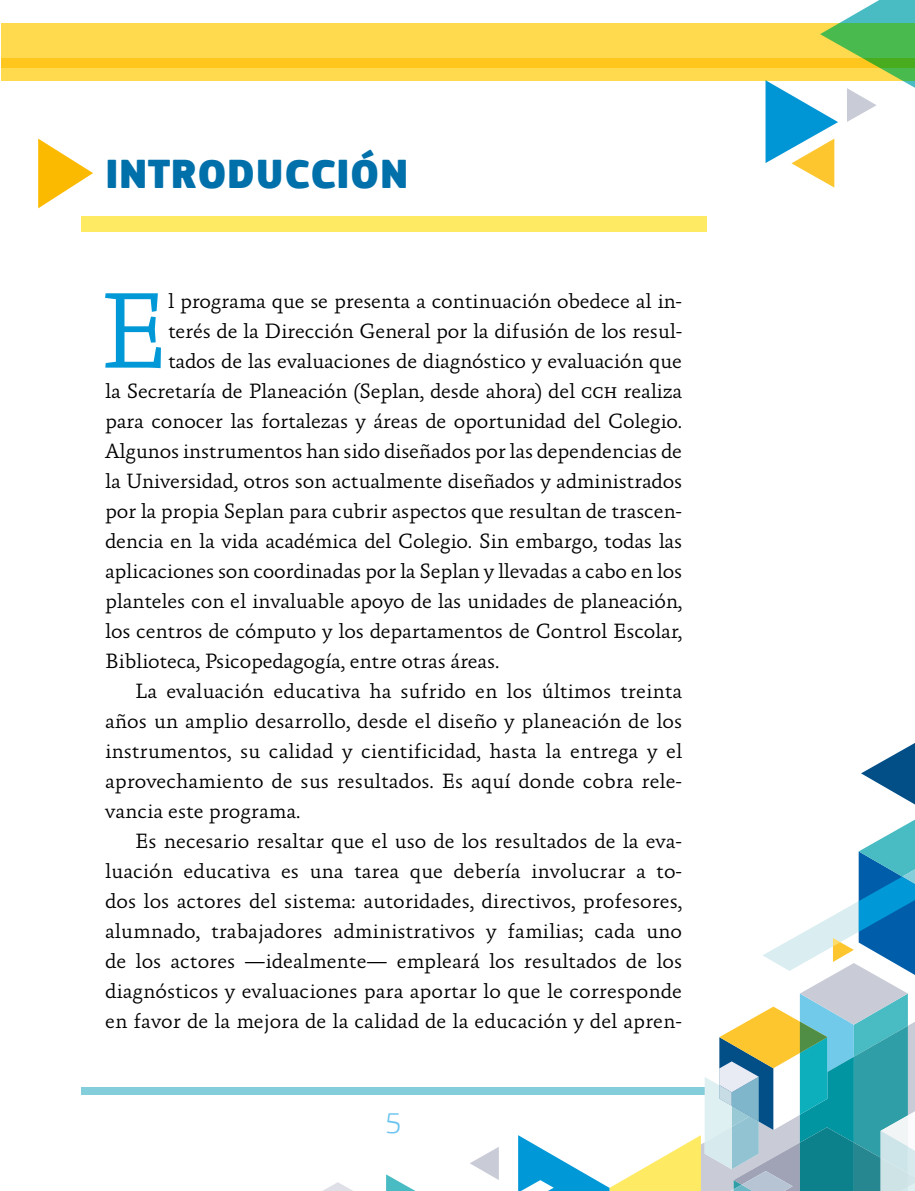
<style>
.page{position:relative;width:915px;height:1191px;background:#fff}
.page>*{position:absolute;margin:0;border:0;box-sizing:border-box;transform-origin:0 0}
.t1{font:300 109.05px "Absara TF";color:#0098d7}
.t2{font:900 42px "PF Square Sans Pro";color:#0070aa}
.t3{font:300 30px "PF Square Sans Pro";color:#6bc4ef}
.t4{font:300 21px "Absara TF";letter-spacing:-.01em;color:#000}
.s1{font-weight:400;font-size:15.75px}
</style>
<div class="page">
<div style="left:81px;top:217px;width:625px;height:15px;background:#ffea64"></div>
<svg style="left:38px;top:139px;width:55px;height:69px"></svg>
<hr style="left:0;top:23px;width:1px;height:165px;background:#ffd94e">
<div style="left:1px;top:23px;width:913px;height:57px;background:#ffd94e"></div>
<svg style="left:765px;top:0;width:149px;height:188px"></svg>
<div style="left:81px;top:1087px;width:625px;height:8px;background:#84cdda"></div>
<div style="left:1px;top:58px;width:913px;height:10px;background:#ffc71e"></div>
<svg style="left:323px;top:820px;width:591px;height:371px"></svg>
<svg style="left:861px;top:743px;width:53px;height:61px"></svg>
<h2 class="t2" style="left:105px;top:147px;width:305px">INTRODUCCIÓN</h2>
<h1 class="t1" style="left:99px;top:268px;width:72px">E</h1>
<p class="t4" style="left:168px;top:288px;width:515px">l programa que se presenta a continuación obedece al in-</p>
<p class="t4" style="left:168px;top:318px;width:515px">terés de la Dirección General por la difusión de los resul-</p>
<p class="t4" style="left:168px;top:348px;width:515px">tados de las evaluaciones de diagnóstico y evaluación que</p>
<p class="t4" style="left:105px;top:378px;width:578px">la Secretaría de Planeación (Seplan, desde ahora) del <span class="s1">CCH</span> realiza</p>
<p class="t4" style="left:105px;top:408px;width:578px">para conocer las fortalezas y áreas de oportunidad del Colegio.</p>
<p class="t4" style="left:105px;top:438px;width:578px">Algunos instrumentos han sido diseñados por las dependencias de</p>
<p class="t4" style="left:105px;top:468px;width:578px">la Universidad, otros son actualmente diseñados y administrados</p>
<p class="t4" style="left:105px;top:498px;width:578px">por la propia Seplan para cubrir aspectos que resultan de trascen-</p>
<p class="t4" style="left:105px;top:528px;width:578px">dencia en la vida académica del Colegio. Sin embargo, todas las</p>
<p class="t4" style="left:105px;top:558px;width:578px">aplicaciones son coordinadas por la Seplan y llevadas a cabo en los</p>
<p class="t4" style="left:105px;top:588px;width:578px">planteles con el invaluable apoyo de las unidades de planeación,</p>
<p class="t4" style="left:105px;top:618px;width:578px">los centros de cómputo y los departamentos de Control Escolar,</p>
<p class="t4" style="left:105px;top:648px;width:395px">Biblioteca, Psicopedagogía, entre otras áreas.</p>
<p class="t4" style="left:135px;top:678px;width:548px">La evaluación educativa ha sufrido en los últimos treinta</p>
<p class="t4" style="left:105px;top:708px;width:578px">años un amplio desarrollo, desde el diseño y planeación de los</p>
<p class="t4" style="left:105px;top:738px;width:578px">instrumentos, su calidad y cientificidad, hasta la entrega y el</p>
<p class="t4" style="left:105px;top:768px;width:578px">aprovechamiento de sus resultados. Es aquí donde cobra rele-</p>
<p class="t4" style="left:105px;top:798px;width:197px">vancia este programa.</p>
<p class="t4" style="left:135px;top:828px;width:548px">Es necesario resaltar que el uso de los resultados de la eva-</p>
<p class="t4" style="left:105px;top:858px;width:578px">luación educativa es una tarea que debería involucrar a to-</p>
<p class="t4" style="left:105px;top:888px;width:578px">dos los actores del sistema: autoridades, directivos, profesores,</p>
<p class="t4" style="left:105px;top:918px;width:578px">alumnado, trabajadores administrativos y familias; cada uno</p>
<p class="t4" style="left:105px;top:948px;width:578px">de los actores —idealmente— empleará los resultados de los</p>
<p class="t4" style="left:105px;top:978px;width:578px">diagnósticos y evaluaciones para aportar lo que le corresponde</p>
<p class="t4" style="left:105px;top:1008px;width:578px">en favor de la mejora de la calidad de la educación y del apren-</p>
<h3 class="t3" style="left:385px;top:1105px;width:18px">5</h3>
</div>
